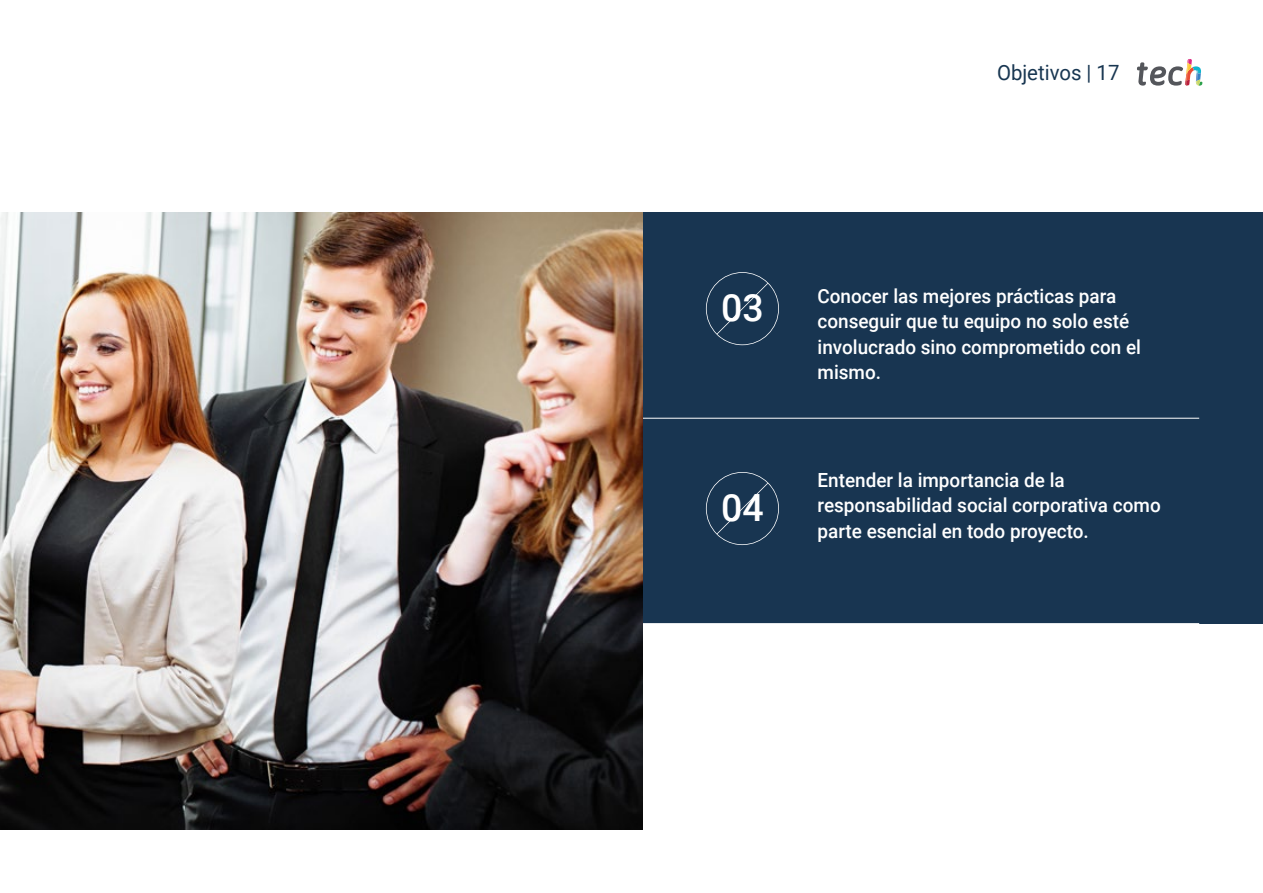
<style>
.page{position:relative;width:1263px;height:893px;background:#fff}
.page>*{position:absolute;margin:0;border:0;box-sizing:border-box;transform-origin:0 0}
.t1{font:500 37.5px "Roboto";color:#fff}
.t2{font:21px "Roboto";color:#183651}
.t3{font:500 19.5px/25.5px "Roboto";color:#fff}
</style>
<div class="page">
<div style="left:642px;top:213px;width:621px;height:411px;background:#183551"></div>
<svg style="left:706px;top:272px;width:73px;height:73px"></svg>
<svg style="left:706px;top:472px;width:73px;height:73px"></svg>
<hr style="left:0;top:418px;width:1199px;height:1px;background:#fff">
<hr style="left:0;top:623px;width:1199px;height:1px;background:#fff">
<img style="left:0;top:213px;width:642px;height:616px">
<svg style="left:1137px;top:59px;width:65px;height:27px"></svg>
<p class="t2" style="left:997px;top:57px;width:124px">Objetivos | 17</p>
<h1 class="t1" style="left:721px;top:282px;width:44px">03</h1>
<h1 class="t1" style="left:721px;top:482px;width:44px">04</h1>
<p class="t3" style="left:817px;top:282px;width:325px">Conocer las mejores prácticas para conseguir que tu equipo no solo esté involucrado sino comprometido con el mismo.</p>
<p class="t3" style="left:817px;top:466px;width:345px">Entender la importancia de la responsabilidad social corporativa como parte esencial en todo proyecto.</p>
</div>
